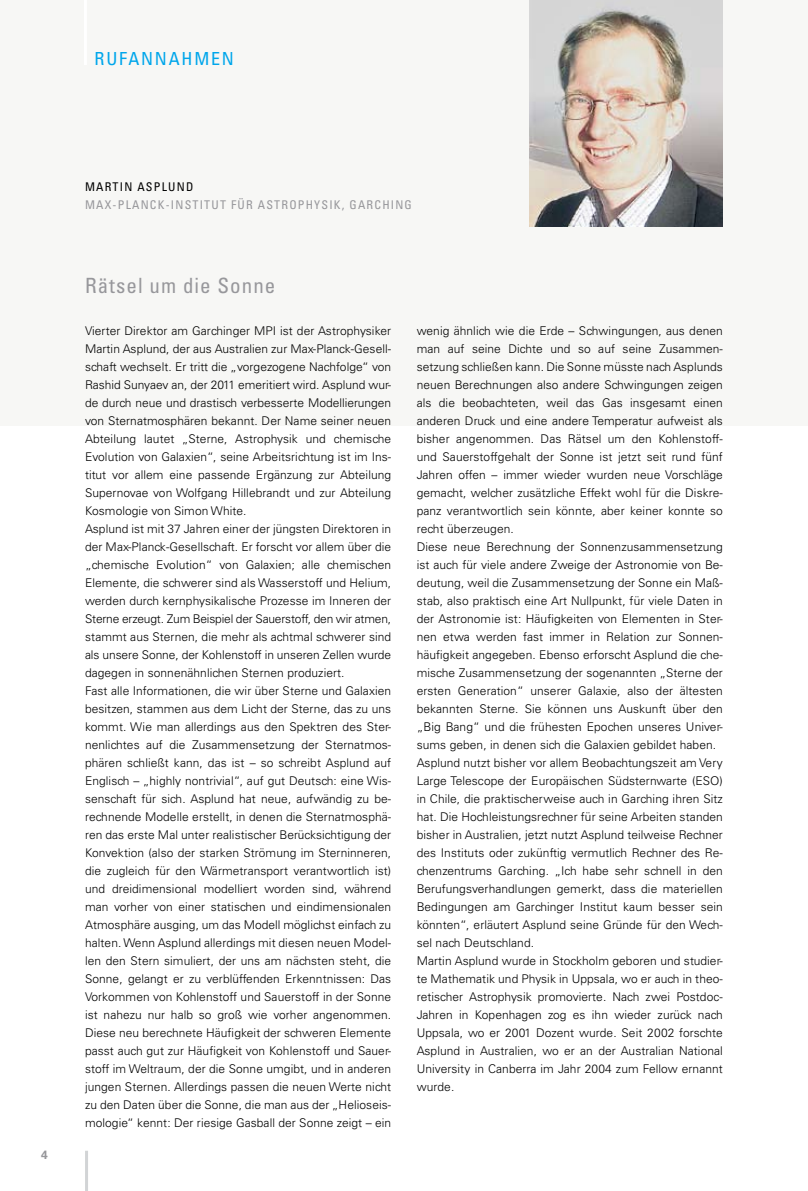
<style>
.page{position:relative;width:808px;height:1191px;background:#fff}
.page>*{position:absolute;margin:0;border:0;box-sizing:border-box;transform-origin:0 0}
.t1{font:condensed 21px "Univers LT";letter-spacing:.05em;color:#97979b}
.t2{font:condensed 18px "Univers LT";letter-spacing:.1em;color:#00a6eb}
.t3{font:300 12px/18px "Univers CE";letter-spacing:.005em;color:#000}
.t4{font:condensed 12px "Univers LT";letter-spacing:.1em;color:#97979b}
.t5{font:condensed 12px "Univers LT";color:#000}
.t6{font:700 12px "Univers CE";color:#97979b}
</style>
<div class="page">
<div style="left:0;top:0;width:808px;height:425px;background:#f7f7f5"></div>
<hr style="left:84px;top:0;width:3px;height:65px;background:#fff">
<hr style="left:85px;top:1150px;width:3px;height:41px;background:#d2d4d6">
<img style="left:529px;top:0;width:194px;height:226px">
<h2 class="t2" style="left:95px;top:48px;width:141px">RUFANNAHM EN</h2>
<p class="t6" style="left:41px;top:1148px;width:8px">4</p>
<p class="t5" style="left:85px;top:179px;width:9px">MARTIN</p>
<p class="t5" style="left:137px;top:179px;width:17px">ASPL</p>
<p class="t5" style="left:168px;top:179px;width:27px">UND</p>
<p class="t4" style="left:85px;top:197px;width:50px">MAX-PLANC</p>
<p class="t4" style="left:158px;top:197px;width:26px">K-INSTIT</p>
<p class="t4" style="left:211px;top:197px;width:63px">UT FÜR ASTR</p>
<p class="t4" style="left:289px;top:197px;width:69px">OPHYSI K, GARCHIN</p>
<p class="t4" style="left:405px;top:197px;width:9px">G</p>
<h1 class="t1" style="left:85px;top:272px;width:192px">RÄTSEL UM DIE SONNE</h1>
<p class="t3" style="left:85px;top:322px;width:308px">Vierter Direktor am Garchinger MPI ist der Astrophysiker Martin Asplund, der aus Australien zur Max-Planck-Gesell&shy;schaft wechselt. Er tritt die „vorgezogene Nachfolge“ von Rashid Sunyaev an, der 2011 emeritiert wird. Asplund wur&shy;de durch neue und drastisch verbesserte Modellierungen von Sternatmosphären bekannt. Der Name seiner neuen Abteilung lautet „Sterne, Astrophysik und chemische Evolution von Galaxien“, seine Arbeitsrichtung ist im Ins&shy;titut vor allem eine passende Ergänzung zur Abteilung Supernovae von Wolfgang Hillebrandt und zur Abteilung Kosmologie von Simon White.<br>Asplund ist mit 37 Jahren einer der jüngsten Direktoren in der Max-Planck-Gesellschaft. Er forscht vor allem über die „chemische Evolution“ von Galaxien; alle chemischen Elemente, die schwerer sind als Wasserstoff und Helium, werden durch kernphysikalische Prozesse im Inneren der Sterne erzeugt. Zum Beispiel der Sauerstoff, den wir atmen, stammt aus Sternen, die mehr als achtmal schwerer sind als unsere Sonne, der Kohlenstoff in unseren Zellen wurde dagegen in sonnenähnlichen Sternen produziert.<br>Fast alle Informationen, die wir über Sterne und Galaxien besitzen, stammen aus dem Licht der Sterne, das zu uns kommt. Wie man allerdings aus den Spektren des Ster&shy;nenlichtes auf die Zusammensetzung der Sternatmos&shy;phären schließt kann, das ist – so schreibt Asplund auf Englisch – „highly nontrivial“, auf gut Deutsch: eine Wis&shy;senschaft für sich. Asplund hat neue, aufwändig zu be&shy;rechnende Modelle erstellt, in denen die Sternatmosphä&shy;ren das erste Mal unter realistischer Berücksichtigung der Konvektion (also der starken Strömung im Sterninneren, die zugleich für den Wärmetransport verantwortlich ist) und dreidimensional modelliert worden sind, während man vorher von einer statischen und eindimensionalen Atmosphäre ausging, um das Modell möglichst einfach zu halten. Wenn Asplund allerdings mit diesen neuen Model&shy;len den Stern simuliert, der uns am nächsten steht, die Sonne, gelangt er zu verblüffenden Erkenntnissen: Das Vorkommen von Kohlenstoff und Sauerstoff in der Sonne ist nahezu nur halb so groß wie vorher angenommen.<br>Diese neu berechnete Häufigkeit der schweren Elemente passt auch gut zur Häufigkeit von Kohlenstoff und Sauer&shy;stoff im Weltraum, der die Sonne umgibt, und in anderen jungen Sternen. Allerdings passen die neuen Werte nicht zu den Daten über die Sonne, die man aus der „Helioseis&shy;mologie“ kennt: Der riesige Gasball der Sonne zeigt – ein</p>
<p class="t3" style="left:417px;top:322px;width:308px">wenig ähnlich wie die Erde – Schwingungen, aus denen man auf seine Dichte und so auf seine Zusammen&shy;setzung schließen kann. Die Sonne müsste nach Asplunds neuen Berechnungen also andere Schwingungen zeigen als die beobachteten, weil das Gas insgesamt einen anderen Druck und eine andere Temperatur aufweist als bisher angenommen. Das Rätsel um den Kohlenstoff&shy;und Sauerstoffgehalt der Sonne ist jetzt seit rund fünf Jahren offen – immer wieder wurden neue Vorschläge gemacht, welcher zusätzliche Effekt wohl für die Diskre&shy;panz verantwortlich sein könnte, aber keiner konnte so recht überzeugen.<br>Diese neue Berechnung der Sonnenzusammensetzung ist auch für viele andere Zweige der Astronomie von Be&shy;deutung, weil die Zusammensetzung der Sonne ein Maß&shy;stab, also praktisch eine Art Nullpunkt, für viele Daten in der Astronomie ist: Häufigkeiten von Elementen in Ster&shy;nen etwa werden fast immer in Relation zur Sonnen&shy;häufigkeit angegeben. Ebenso erforscht Asplund die che&shy;mische Zusammensetzung der sogenannten „Sterne der ersten Generation“ unserer Galaxie, also der ältesten bekannten Sterne. Sie können uns Auskunft über den „Big Bang“ und die frühesten Epochen unseres Univer&shy;sums geben, in denen sich die Galaxien gebildet haben.<br>Asplund nutzt bisher vor allem Beobachtungszeit am Very Large Telescope der Europäischen Südsternwarte (ESO) in Chile, die praktischerweise auch in Garching ihren Sitz hat. Die Hochleistungsrechner für seine Arbeiten standen bisher in Australien, jetzt nutzt Asplund teilweise Rechner des Instituts oder zukünftig vermutlich Rechner des Re&shy;chenzentrums Garching. „Ich habe sehr schnell in den Berufungsverhandlungen gemerkt, dass die materiellen Bedingungen am Garchinger Institut kaum besser sein könnten“, erläutert Asplund seine G ründe für den Wech&shy;sel nach Deutschland.<br>Martin Asplund wurde in Stockholm geboren und studier&shy;te Mathematik und Physik in Uppsala, wo er auch in theo&shy;retischer Astrophysik promovierte. Nach zwei Postdoc-Jahren in Kopenhagen zog es ihn wieder zurück nach Uppsala, wo er 2001 Dozent wurde. Seit 2002 forschte Asplund in Australien, wo er an der Australian National University in Canberra im Jahr 2004 zum Fellow ernannt wurde.</p>
</div>
